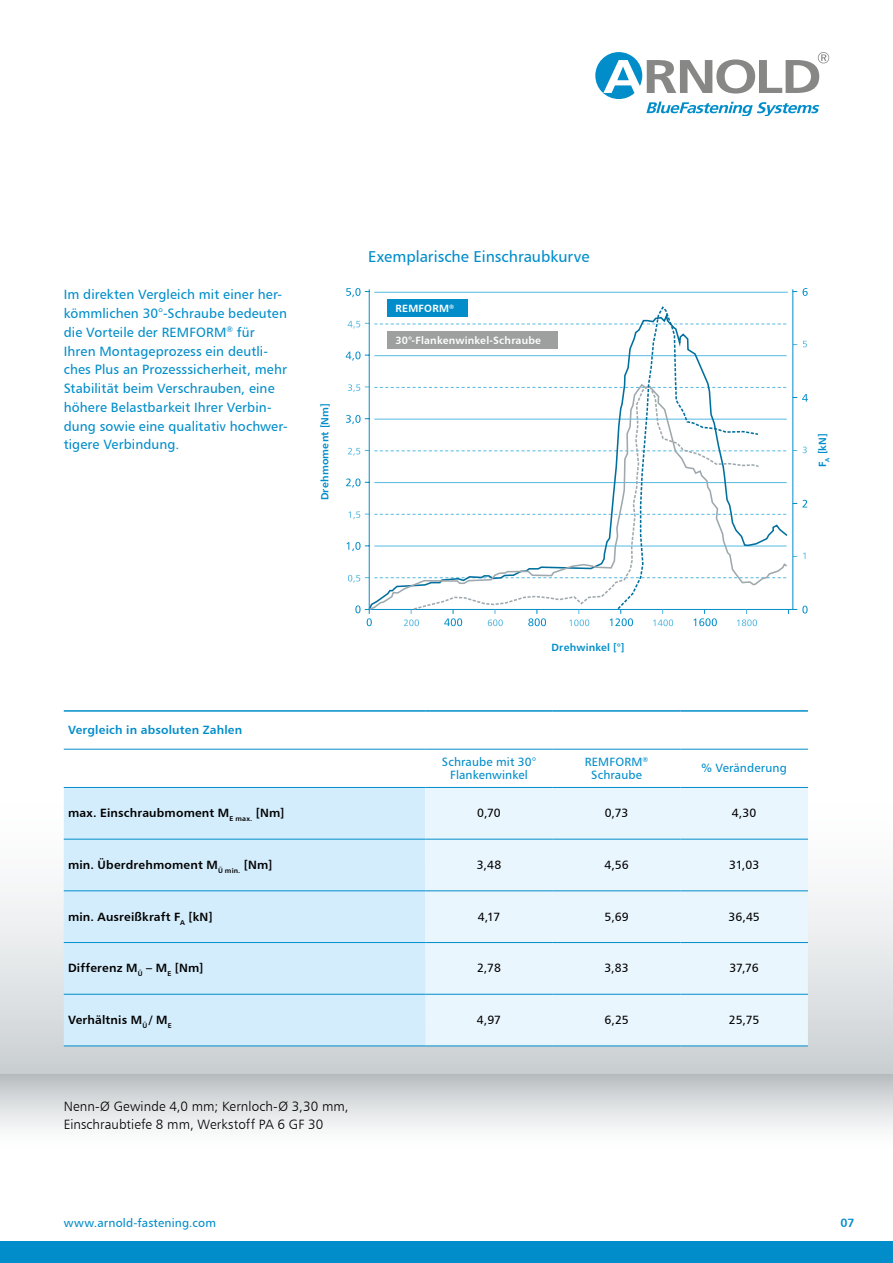
<style>
.page{position:relative;width:893px;height:1263px;background:#fff}
.page>*{position:absolute;margin:0;border:0;box-sizing:border-box;transform-origin:0 0}
.t1{font:15.75px "Humanist 777 BT Roman B";color:#008dca}
.t2{font:13.5px/18.8px "Humanist 777 BT Roman B";letter-spacing:.01em;color:#008dca}
.t3{font:13.5px/18.8px "Humanist 777 BT Light B";letter-spacing:.005em;color:#000}
.t4{font:12px "Humanist 777 BT Bold B";letter-spacing:.015em;color:#000}
.t5{font:12px/13.5px "Humanist 777 BT Roman B";letter-spacing:.01em;color:#008dca;text-align:center}
.t6{font:12px "Humanist 777 BT Roman B";letter-spacing:-.005em;color:#000}
.t7{font:12px "Humanist 777 BT Bold B";letter-spacing:.015em;color:#008dca}
.t8{font:10.5px "Humanist 777 BT Bold B";letter-spacing:.02em;color:#fff}
.t9{font:10.5px "Humanist 777 BT Bold B";letter-spacing:.02em;color:#008dca}
</style>
<div class="page">
<div style="left:0;top:1242px;width:893px;height:21px;background:#008dca"></div>
<div style="left:0;top:1074px;width:893px;height:76px;background:linear-gradient(to bottom,#bcc1c4,#fff)"></div>
<div style="left:0;top:787px;width:893px;height:287px;background:linear-gradient(to bottom,#fff,#ced3d6)"></div>
<svg style="left:595px;top:52px;width:234px;height:64px"></svg>
<svg style="left:346px;top:288px;width:462px;height:338px"></svg>
<div style="left:387px;top:300px;width:81px;height:17px;background:#008dca"></div>
<div style="left:387px;top:331px;width:170px;height:17px;background:#9e9f9f"></div>
<div style="left:64px;top:788px;width:361px;height:257px;background:#d4edfc"></div>
<div style="left:425px;top:788px;width:383px;height:257px;background:#eaf6fe"></div>
<hr style="left:64px;top:710px;width:361px;height:2px;background:#008dca">
<hr style="left:425px;top:710px;width:128px;height:2px;background:#008dca">
<hr style="left:553px;top:710px;width:127px;height:2px;background:#008dca">
<hr style="left:680px;top:710px;width:128px;height:2px;background:#008dca">
<hr style="left:64px;top:787px;width:361px;height:1px;background:#008dca">
<hr style="left:425px;top:787px;width:128px;height:1px;background:#008dca">
<hr style="left:553px;top:787px;width:127px;height:1px;background:#008dca">
<hr style="left:680px;top:787px;width:128px;height:1px;background:#008dca">
<hr style="left:64px;top:1045px;width:361px;height:1px;background:#008dca">
<hr style="left:425px;top:1045px;width:128px;height:1px;background:#008dca">
<hr style="left:553px;top:1045px;width:127px;height:1px;background:#008dca">
<hr style="left:680px;top:1045px;width:128px;height:1px;background:#008dca">
<hr style="left:64px;top:994px;width:361px;height:1px;background:#008dca">
<hr style="left:425px;top:994px;width:128px;height:1px;background:#008dca">
<hr style="left:553px;top:994px;width:127px;height:1px;background:#008dca">
<hr style="left:680px;top:994px;width:128px;height:1px;background:#008dca">
<hr style="left:64px;top:942px;width:361px;height:1px;background:#008dca">
<hr style="left:425px;top:942px;width:128px;height:1px;background:#008dca">
<hr style="left:553px;top:942px;width:127px;height:1px;background:#008dca">
<hr style="left:680px;top:942px;width:128px;height:1px;background:#008dca">
<hr style="left:64px;top:890px;width:361px;height:1px;background:#008dca">
<hr style="left:425px;top:890px;width:128px;height:1px;background:#008dca">
<hr style="left:553px;top:890px;width:127px;height:1px;background:#008dca">
<hr style="left:680px;top:890px;width:128px;height:1px;background:#008dca">
<hr style="left:64px;top:839px;width:361px;height:1px;background:#008dca">
<hr style="left:425px;top:839px;width:128px;height:1px;background:#008dca">
<hr style="left:553px;top:839px;width:127px;height:1px;background:#008dca">
<hr style="left:680px;top:839px;width:128px;height:1px;background:#008dca">
<hr style="left:64px;top:749px;width:361px;height:1px;background:#008dca">
<hr style="left:425px;top:749px;width:128px;height:1px;background:#008dca">
<hr style="left:553px;top:749px;width:127px;height:1px;background:#008dca">
<hr style="left:680px;top:749px;width:128px;height:1px;background:#008dca">
<p class="t2" style="left:64px;top:285px;width:225px">Im direkten Vergleich mit einer her&shy;kömmlichen 30°-Schraube bedeuten die Vorteile der REMFORM<sup>®</sup> für Ihren Montageprozess ein deutli&shy;ches Plus an Prozesssicherheit, mehr Stabilität beim Verschrauben, eine höhere Belastbarkeit Ihrer Verbin&shy;dung sowie eine qualitativ hochwer&shy;tigere Verbindung.</p>
<p class="t9" style="left:318px;top:500px;width:99px;rotate:-90deg">Drehmoment [Nm]</p>
<p class="t1" style="left:368px;top:247px;width:223px">Exemplarische Einschraubkurve</p>
<p class="t8" style="left:395px;top:302px;width:60px">REMFORM<sup>®</sup></p>
<p class="t8" style="left:395px;top:333px;width:147px">30°-Flankenwinkel-Schraube</p>
<p class="t9" style="left:816px;top:467px;width:35px;rotate:-90deg">F<sub>A</sub> [kN]</p>
<p class="t7" style="left:68px;top:722px;width:176px">Vergleich in absoluten Zahlen</p>
<p class="t9" style="left:551px;top:641px;width:75px">Drehwinkel [°]</p>
<p class="t5" style="left:442px;top:754px;width:96px">Schraube mit 30°<br>Flankenwinkel</p>
<p class="t5" style="left:585px;top:754px;width:65px">REMFORM<sup>®<br></sup>Schraube</p>
<p class="t5" style="left:701px;top:761px;width:87px">% Veränderung</p>
<p class="t4" style="left:68px;top:805px;width:218px">max. Einschraubmoment M<sub>E</sub> <sub>max.</sub> [Nm]</p>
<p class="t6" style="left:477px;top:806px;width:25px">0,70</p>
<p class="t6" style="left:605px;top:806px;width:25px">0,73</p>
<p class="t6" style="left:732px;top:806px;width:26px">4,30</p>
<p class="t4" style="left:68px;top:857px;width:206px">min. Überdrehmoment M<sub>Ü</sub> <sub>min.</sub> [Nm]</p>
<p class="t6" style="left:477px;top:857px;width:26px">3,48</p>
<p class="t6" style="left:604px;top:857px;width:26px">4,56</p>
<p class="t6" style="left:729px;top:857px;width:32px">31,03</p>
<p class="t4" style="left:68px;top:909px;width:146px">min. Ausreißkraft F<sub>A</sub> [kN]</p>
<p class="t6" style="left:478px;top:909px;width:24px">4,17</p>
<p class="t6" style="left:605px;top:909px;width:25px">5,69</p>
<p class="t6" style="left:729px;top:909px;width:33px">36,45</p>
<p class="t4" style="left:68px;top:961px;width:137px">Differenz M<sub>Ü</sub> – M<sub>E</sub> [Nm]</p>
<p class="t6" style="left:477px;top:961px;width:25px">2,78</p>
<p class="t6" style="left:604px;top:961px;width:26px">3,83</p>
<p class="t6" style="left:729px;top:961px;width:31px">37,76</p>
<p class="t4" style="left:68px;top:1012px;width:105px">Verhältnis M<sub>Ü</sub> / M<sub>E</sub></p>
<p class="t6" style="left:477px;top:1012px;width:26px">4,97</p>
<p class="t6" style="left:604px;top:1012px;width:26px">6,25</p>
<p class="t6" style="left:729px;top:1012px;width:32px">25,75</p>
<p class="t3" style="left:64px;top:1096px;width:286px">Nenn-Ø Gewinde 4,0 mm; Kernloch-Ø 3,30 mm,<br>Einschraubtiefe 8 mm, Werkstoff PA 6 GF 30</p>
<p class="t5" style="left:64px;top:1216px;width:154px">www.arnold-fastening.com</p>
<p class="t7" style="left:840px;top:1215px;width:16px">07</p>
</div>
